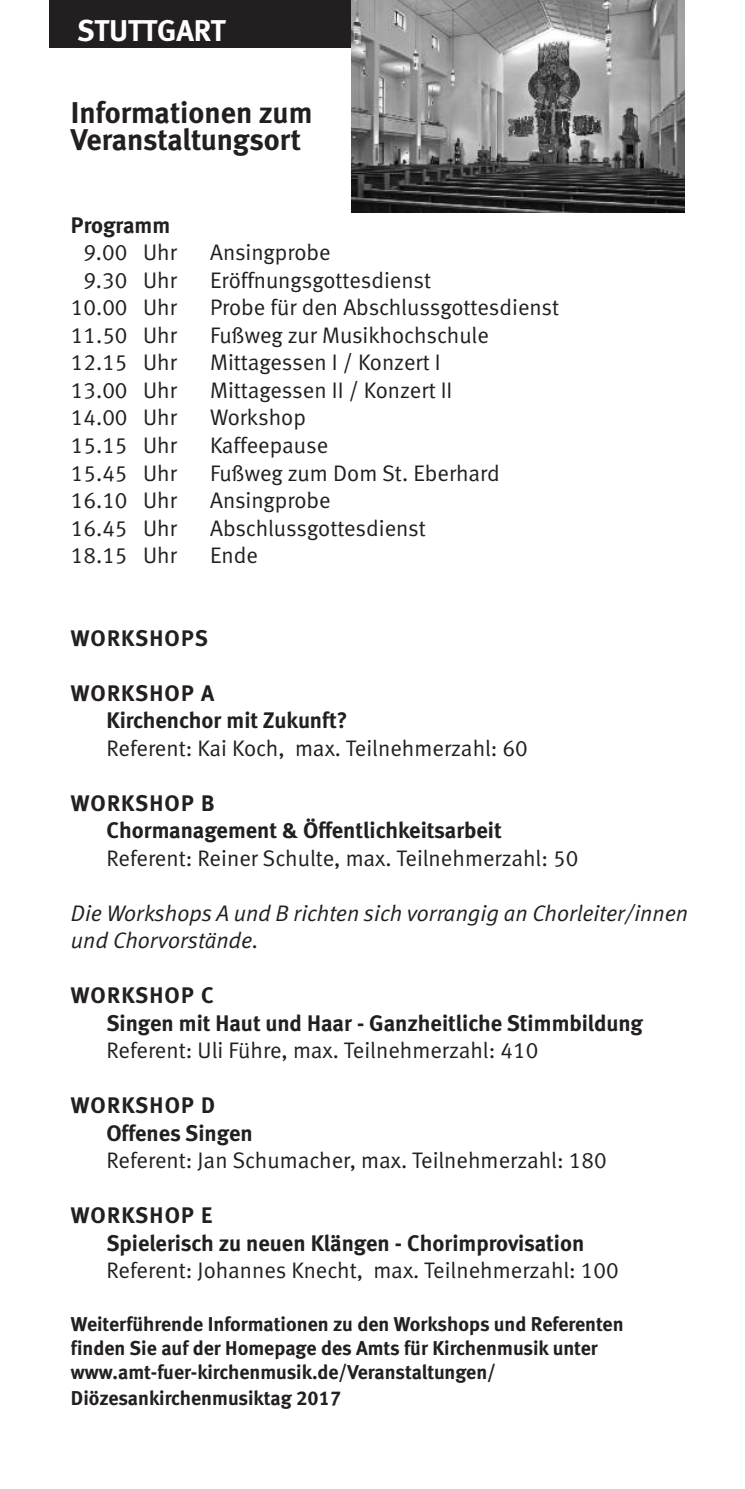
<style>
.page{position:relative;width:745px;height:1489px;background:#fff}
.page>*{position:absolute;margin:0;border:0;box-sizing:border-box;transform-origin:0 0}
.t1{font:30px/27.5px "Meta Bold LF";color:#231f20}
.t2{font:30px "Meta Bold LF";letter-spacing:-.005em;color:#fff}
.t3{font:22.5px "Meta Normal LF";color:#231f20}
.t4{font:22.5px/27.5px "Meta Bold LF";color:#231f20}
.t5{font:italic 22.5px/27.5px "Meta Normal LF";color:#231f20}
.t6{font:22.5px "Meta Bold LF";letter-spacing:.05em;color:#231f20}
.t7{font:20px/24px "Meta Bold LF";color:#231f20}
</style>
<div class="page">
<div style="left:50px;top:0;width:301px;height:48px;background:#231f20"></div>
<img style="left:351px;top:0;width:333px;height:213px">
<h1 class="t2" style="left:77px;top:20px;width:150px">STUTTGART</h1>
<h1 class="t1" style="left:71px;top:101px;width:243px">Informationen zum<br>Veranstaltungsort</h1>
<p class="t4" style="left:71px;top:213px;width:101px">Programm</p>
<p class="t3" style="left:83px;top:244px;width:95px">9.00 Uhr</p>
<p class="t3" style="left:210px;top:244px;width:122px">Ansingprobe</p>
<p class="t3" style="left:83px;top:272px;width:95px">9.30 Uhr</p>
<p class="t3" style="left:210px;top:272px;width:222px">Eröffnungsgottesdienst</p>
<p class="t3" style="left:71px;top:299px;width:107px">10.00 Uhr</p>
<p class="t3" style="left:210px;top:299px;width:350px">Probe für den Abschlussgottesdienst</p>
<p class="t3" style="left:71px;top:327px;width:107px">11.50 Uhr</p>
<p class="t3" style="left:210px;top:327px;width:280px">Fußweg zur Musikhochschule</p>
<p class="t3" style="left:71px;top:354px;width:107px">12.15 Uhr</p>
<p class="t3" style="left:210px;top:354px;width:232px">Mittagessen I / Konzert I</p>
<p class="t3" style="left:71px;top:382px;width:107px">13.00 Uhr</p>
<p class="t3" style="left:210px;top:382px;width:244px">Mittagessen II / Konzert II</p>
<p class="t3" style="left:71px;top:409px;width:107px">14.00 Uhr</p>
<p class="t3" style="left:210px;top:409px;width:97px">Workshop</p>
<p class="t3" style="left:71px;top:437px;width:107px">15.15 Uhr</p>
<p class="t3" style="left:210px;top:437px;width:120px">Kaffeepause</p>
<p class="t3" style="left:71px;top:464px;width:107px">15.45 Uhr</p>
<p class="t3" style="left:210px;top:464px;width:291px">Fußweg zum Dom St. Eberhard</p>
<p class="t3" style="left:71px;top:492px;width:107px">16.10 Uhr</p>
<p class="t3" style="left:210px;top:492px;width:122px">Ansingprobe</p>
<p class="t3" style="left:71px;top:519px;width:107px">16.45 Uhr</p>
<p class="t3" style="left:210px;top:519px;width:217px">Abschlussgottesdienst</p>
<p class="t3" style="left:71px;top:547px;width:107px">18.15 Uhr</p>
<p class="t3" style="left:210px;top:547px;width:49px">Ende</p>
<p class="t6" style="left:71px;top:629px;width:138px">WORKSHOPS</p>
<p class="t4" style="left:106px;top:681px;width:242px;text-indent:-35px">WORKSHOP A<br>Kirchenchor mit Zukunft?</p>
<p class="t3" style="left:106px;top:739px;width:422px">Referent: Kai Koch, max. Teilnehmerzahl: 60</p>
<p class="t4" style="left:106px;top:791px;width:396px;text-indent:-35px">WORKSHOP B<br>Chormanagement &amp; Öffentlichkeitsarbeit</p>
<p class="t3" style="left:106px;top:849px;width:473px">Referent: Reiner Schulte, max. Teilnehmerzahl: 50</p>
<p class="t5" style="left:71px;top:901px;width:618px">Die Workshops A und B richten sich vorrangig an Chorleiter/innen und Chorvorstände.</p>
<p class="t4" style="left:106px;top:983px;width:537px;text-indent:-35px">WORKSHOP C<br>Singen mit Haut und Haar - Ganzheitliche Stimmbildung</p>
<p class="t3" style="left:106px;top:1042px;width:433px">Referent: Uli Führe, max. Teilnehmerzahl: 410</p>
<p class="t4" style="left:106px;top:1093px;width:148px;text-indent:-35px">WORKSHOP D<br>Offenes Singen</p>
<p class="t3" style="left:106px;top:1152px;width:501px">Referent: Jan Schumacher, max. Teilnehmerzahl: 180</p>
<p class="t4" style="left:106px;top:1203px;width:479px;text-indent:-35px">WORKSHOP E<br>Spielerisch zu neuen Klängen - Chorimprovisation</p>
<p class="t3" style="left:106px;top:1262px;width:513px">Referent: Johannes Knecht, max. Teilnehmerzahl: 100</p>
<p class="t7" style="left:71px;top:1313px;width:554px">Weiterführende Informationen zu den Workshops und Referenten finden Sie auf der Homepage des Amts für Kirchenmusik unter www.amt-fuer-kirchenmusik.de/Veranstaltungen/</p>
<p class="t7" style="left:71px;top:1387px;width:271px">Diözesankirchenmusiktag 2017</p>
</div>
